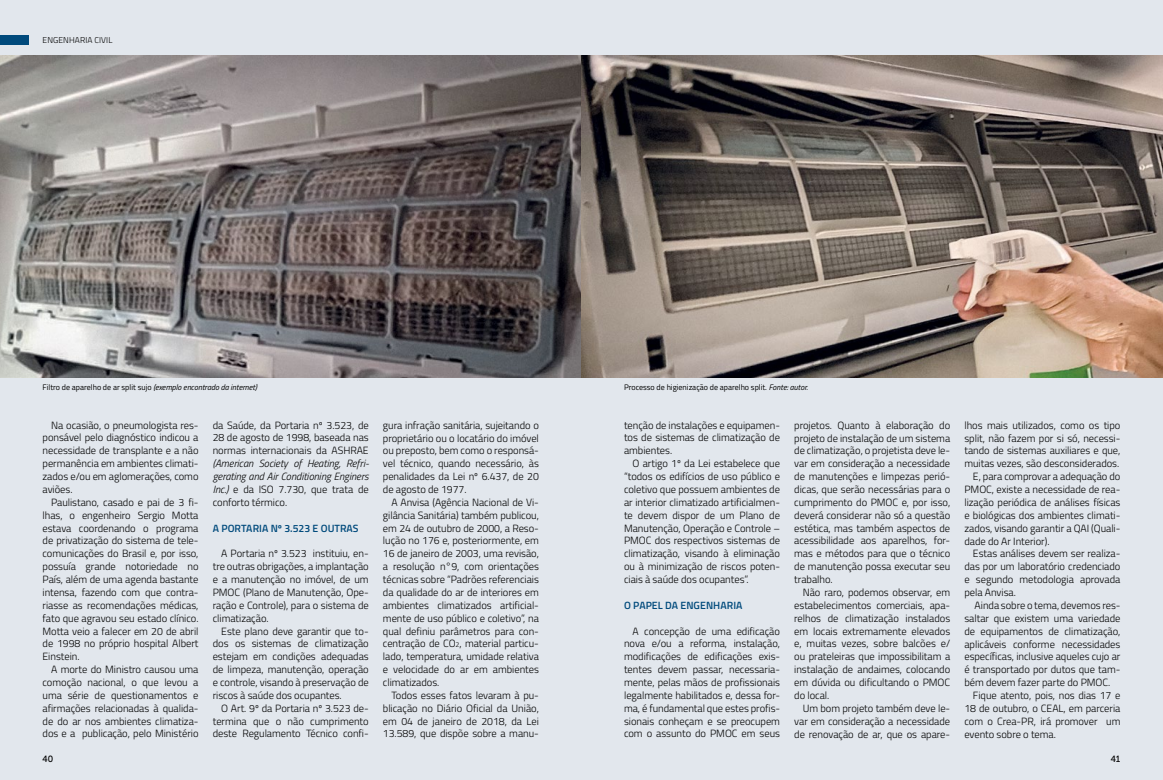
<style>
.page{position:relative;width:1163px;height:780px;background:#fff}
.page>*{position:absolute;margin:0;border:0;box-sizing:border-box;transform-origin:0 0}
.t1{font:300 10.5px/12.9px "Titillium Web";letter-spacing:-.005em;color:#000;text-align:justify}
.t2{font:italic 300 10.5px/12.9px "Titillium Web";letter-spacing:-.005em;color:#000;text-align:justify}
.t3{font:600 10.5px "Titillium Web";letter-spacing:.005em;color:#004a7c}
.t4{font:9px "Museo 500";color:#000}
.t5{font:300 8.5px "Titillium Web";letter-spacing:.01em;color:#000}
.t6{font:8px "Titillium Web";color:#000}
.s1{font-style:italic}
.s2{font-style:normal}
.s3{font-size:7px}
</style>
<div class="page">
<div style="left:0;top:0;width:1162px;height:780px;background:#e2e7ed"></div>
<div style="left:0;top:35px;width:28px;height:9px;background:#004a7c"></div>
<img style="left:0;top:55px;width:1162px;height:322px">
<p class="t5" style="left:43px;top:33px;width:71px">ENGENHARIA CIVIL</p>
<p class="t6" style="left:43px;top:381px;width:216px">Filtro de aparelho de ar split sujo <span class="s1">(exemplo encontrado da internet)</span></p>
<p class="t6" style="left:624px;top:381px;width:185px">Processo de higienização de aparelho split. <span class="s1">Fonte: autor.</span></p>
<p class="t1" style="left:43px;top:418px;width:157px;text-indent:9px">Na ocasião, o pneumologista res&shy;ponsável pelo diagnóstico indicou a necessidade de transplante e a não permanência em ambientes climati&shy;zados e/ou em aglomerações, como aviões.</p>
<p class="t1" style="left:43px;top:495px;width:157px;text-indent:9px">Paulistano, casado e pai de 3 fi&shy;lhas, o engenheiro Sergio Motta estava coordenando o programa de privatização do sistema de tele&shy;comunicações do Brasil e, por isso, possuía grande notoriedade no País, além de uma agenda bastante intensa, fazendo com que contra&shy;riasse as recomendações médicas, fato que agravou seu estado clínico.<br>Motta veio a falecer em 20 de abril de 1998 no próprio hospital Albert Einstein.</p>
<p class="t1" style="left:43px;top:662px;width:157px;text-indent:9px">A morte do Ministro causou uma comoção nacional, o que levou a uma série de questionamentos e afirmações relacionadas à qualida&shy;de do ar nos ambientes climatiza&shy;dos e a publicação, pelo Ministério</p>
<p class="t1" style="left:213px;top:418px;width:157px">da Saúde, da Portaria nº 3.523, de 28 de agosto de 1998, baseada nas normas internacionais da ASHRAE</p>
<p class="t2" style="left:213px;top:456px;width:158px">(American Society of Heating, Refri&shy;gerating and Air Conditioning Enginers Inc.) <span class="s2">e da ISO 7.730, que trata de conforto térmico.</span></p>
<p class="t3" style="left:213px;top:520px;width:147px">A PORTARIA Nº 3.523 E OUTRAS</p>
<p class="t1" style="left:213px;top:546px;width:157px;text-indent:9px">A Portaria nº 3.523 instituiu, en&shy;tre outras obrigações, a implantação e a manutenção no imóvel, de um PMOC (Plano de Manutenção, Ope&shy;ração e Controle), para o sistema de climatização.</p>
<p class="t1" style="left:213px;top:623px;width:157px;text-indent:9px">Este plano deve garantir que to&shy;dos os sistemas de climatização estejam em condições adequadas de limpeza, manutenção, operação e controle, visando à preservação de riscos à saúde dos ocupantes.</p>
<p class="t1" style="left:213px;top:701px;width:157px;text-indent:9px">O Art. 9º da Portaria nº 3.523 de&shy;termina que o não cumprimento deste Regulamento Técnico confi-</p>
<p class="t1" style="left:383px;top:418px;width:157px">gura infração sanitária, sujeitando o proprietário ou o locatário do imóvel ou preposto, bem como o responsá&shy;vel técnico, quando necessário, às penalidades da Lei nº 6.437, de 20 de agosto de 1977.</p>
<p class="t1" style="left:383px;top:495px;width:157px;text-indent:9px">A Anvisa (Agência Nacional de Vi&shy;gilância Sanitária) também publicou, em 24 de outubro de 2000, a Reso&shy;lução no 176 e, posteriormente, em 16 de janeiro de 2003, uma revisão, a resolução n°9, com orientações técnicas sobre “Padrões referenciais da qualidade do ar de interiores em ambientes climatizados artificial&shy;mente de uso público e coletivo”, na qual definiu parâmetros para con&shy;centração de CO<span class="s3">2</span>, material particu&shy;lado, temperatura, umidade relativa e velocidade do ar em ambientes climatizados.</p>
<p class="t1" style="left:383px;top:688px;width:157px;text-indent:9px">Todos esses fatos levaram à pu&shy;blicação no Diário Oficial da União, em 04 de janeiro de 2018, da Lei 13.589, que dispõe sobre a manu-</p>
<p class="t1" style="left:624px;top:418px;width:157px">tenção de instalações e equipamen&shy;tos de sistemas de climatização de ambientes.</p>
<p class="t1" style="left:624px;top:456px;width:157px;text-indent:9px">O artigo 1º da Lei estabelece que “todos os edifícios de uso público e coletivo que possuem ambientes de ar interior climatizado artificialmen&shy;te devem dispor de um Plano de Manutenção, Operação e Controle – PMOC dos respectivos sistemas de climatização, visando à eliminação ou à minimização de riscos poten&shy;ciais à saúde dos ocupantes”.</p>
<p class="t3" style="left:624px;top:597px;width:120px">O PAPEL DA ENGENHARIA</p>
<p class="t1" style="left:624px;top:624px;width:157px;text-indent:9px">A concepção de uma edificação nova e/ou a reforma, instalação, modificações de edificações exis&shy;tentes devem passar, necessaria&shy;mente, pelas mãos de profissionais legalmente habilitados e, dessa for&shy;ma, é fundamental que estes profis&shy;sionais conheçam e se preocupem com o assunto do PMOC em seus</p>
<p class="t1" style="left:794px;top:418px;width:157px">projetos. Quanto à elaboração do projeto de instalação de um sistema de climatização, o projetista deve le&shy;var em consideração a necessidade de manutenções e limpezas perió&shy;dicas, que serão necessárias para o cumprimento do PMOC e, por isso, deverá considerar não só a questão estética, mas também aspectos de acessibilidade aos aparelhos, for&shy;mas e métodos para que o técnico de manutenção possa executar seu trabalho.</p>
<p class="t1" style="left:794px;top:585px;width:157px;text-indent:9px">Não raro, podemos observar, em estabelecimentos comerciais, apa&shy;relhos de climatização instalados em locais extremamente elevados e, muitas vezes, sobre balcões e/ ou prateleiras que impossibilitam a instalação de andaimes, colocando em dúvida ou dificultando o PMOC do local.</p>
<p class="t1" style="left:794px;top:701px;width:157px;text-indent:9px">Um bom projeto também deve le&shy;var em consideração a necessidade de renovação de ar, que os apare-</p>
<p class="t1" style="left:964px;top:418px;width:157px">lhos mais utilizados, como os tipo</p>
<p class="t1" style="left:964px;top:431px;width:157px">split, não fazem por si só, necessi-</p>
<p class="t1" style="left:964px;top:444px;width:157px">tando de sistemas auxiliares e que,</p>
<p class="t1" style="left:964px;top:456px;width:156px">muitas vezes, são desconsiderados.</p>
<p class="t1" style="left:972px;top:469px;width:149px">E, para comprovar a adequação do</p>
<p class="t1" style="left:964px;top:482px;width:157px">PMOC, existe a necessidade de rea-</p>
<p class="t1" style="left:964px;top:495px;width:157px">lização periódica de análises físicas</p>
<p class="t1" style="left:964px;top:508px;width:157px">e biológicas dos ambientes climati-</p>
<p class="t1" style="left:964px;top:521px;width:157px">zados, visando garantir a QAI (Quali-</p>
<p class="t1" style="left:964px;top:534px;width:87px">dade do Ar Interior).</p>
<p class="t1" style="left:972px;top:546px;width:149px">Estas análises devem ser realiza-</p>
<p class="t1" style="left:964px;top:559px;width:157px">das por um laboratório credenciado</p>
<p class="t1" style="left:964px;top:572px;width:157px">e segundo metodologia aprovada</p>
<p class="t1" style="left:964px;top:585px;width:53px">pela Anvisa.</p>
<p class="t1" style="left:974px;top:598px;width:147px">Ainda sobre o tema, devemos res-</p>
<p class="t1" style="left:964px;top:611px;width:157px">saltar que existem uma variedade</p>
<p class="t1" style="left:964px;top:624px;width:157px">de equipamentos de climatização,</p>
<p class="t1" style="left:964px;top:636px;width:157px">aplicáveis conforme necessidades</p>
<p class="t1" style="left:964px;top:649px;width:157px">específicas, inclusive aqueles cujo ar</p>
<p class="t1" style="left:964px;top:662px;width:157px">é transportado por dutos que tam-</p>
<p class="t1" style="left:964px;top:675px;width:147px">bém devem fazer parte do PMOC.</p>
<p class="t1" style="left:972px;top:688px;width:149px">Fique atento, pois, nos dias 17 e</p>
<p class="t1" style="left:964px;top:701px;width:157px">18 de outubro, o CEAL, em parceria</p>
<p class="t1" style="left:964px;top:714px;width:157px">com o Crea-PR, irá promover um</p>
<p class="t1" style="left:964px;top:727px;width:93px">evento sobre o tema.</p>
<p class="t4" style="left:43px;top:754px;width:12px">40</p>
<p class="t4" style="left:1110px;top:754px;width:11px">41</p>
</div>
